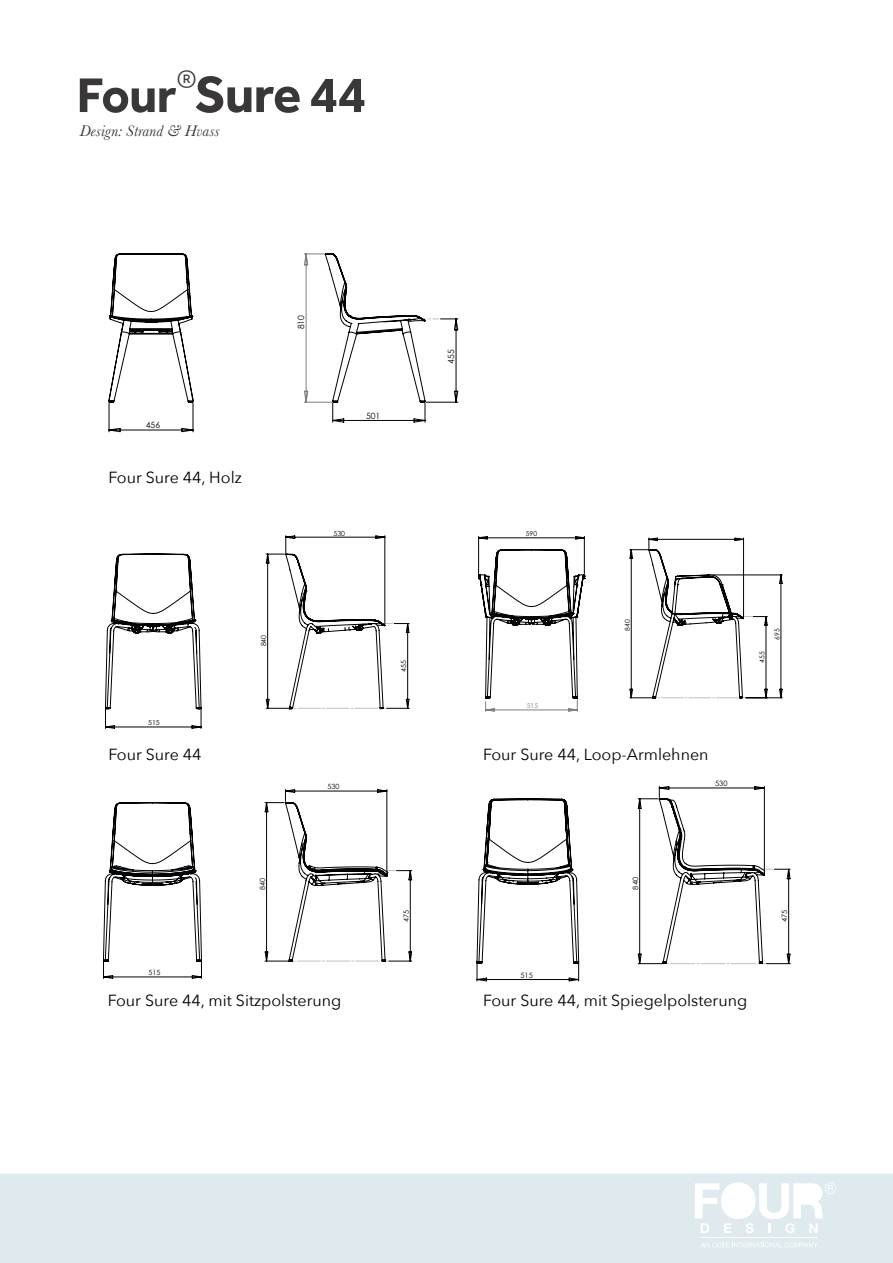
<style>
.page{position:relative;width:893px;height:1263px;background:#fff}
.page>*{position:absolute;margin:0;border:0;box-sizing:border-box;transform-origin:0 0}
.t1{font:700 52.5px "Effra";letter-spacing:-.015em;color:#393738}
.t2{font:16.05px "Avenir Next";color:#000}
.t3{font:italic 16.05px "Baskerville";letter-spacing:.015em;color:#393738}
.t4{font:8.55px "Century Gothic";color:#010305}
.t5{font:8.55px "Century Gothic";color:#000204}
.t6{font:7.35px "Century Gothic";color:#000204}
.t7{font:7.2px "Century Gothic";color:#000204}
.t8{font:7.05px "Century Gothic";color:#000204}
.t9{font:6.75px "Century Gothic";color:#000204}
.t10{font:6.75px "Century Gothic";color:#7e807d}
.s1{font-size:50.25px}
</style>
<div class="page">
<div style="left:0;top:1174px;width:893px;height:89px;background:#dfeaef"></div>
<hr style="left:701px;top:1237px;width:116px;height:1px;background:#fff">
<svg style="left:695px;top:1182px;width:141px;height:51px"></svg>
<svg style="left:701px;top:1242px;width:117px;height:5px"></svg>
<svg style="left:108px;top:253px;width:86px;height:179px"></svg>
<svg style="left:304px;top:253px;width:154px;height:170px"></svg>
<svg style="left:105px;top:554px;width:96px;height:175px"></svg>
<svg style="left:266px;top:535px;width:143px;height:174px"></svg>
<svg style="left:103px;top:789px;width:284px;height:190px"></svg>
<svg style="left:103px;top:802px;width:99px;height:160px"></svg>
<svg style="left:265px;top:802px;width:147px;height:160px"></svg>
<svg style="left:478px;top:536px;width:107px;height:176px"></svg>
<svg style="left:630px;top:538px;width:153px;height:160px"></svg>
<svg style="left:477px;top:786px;width:288px;height:195px"></svg>
<svg style="left:476px;top:798px;width:103px;height:166px"></svg>
<svg style="left:638px;top:798px;width:152px;height:166px"></svg>
<h1 class="t1" style="left:77px;top:63px;width:291px"><span class="s1">Four</span><sup>®</sup>Sure 44</h1>
<p class="t3" style="left:80px;top:120px;width:141px">Design: Strand &amp; Hvass</p>
<p class="t4" style="left:146px;top:419px;width:16px">456</p>
<p class="t2" style="left:109px;top:463px;width:135px">Four Sure 44, Holz</p>
<p class="t5" style="left:295px;top:329px;width:16px;rotate:-90deg">810</p>
<p class="t4" style="left:366px;top:409px;width:16px">501</p>
<p class="t8" style="left:333px;top:528px;width:13px">530</p>
<p class="t8" style="left:148px;top:718px;width:13px">515</p>
<p class="t2" style="left:109px;top:741px;width:95px">Four Sure 44</p>
<p class="t7" style="left:149px;top:968px;width:13px">515</p>
<p class="t8" style="left:259px;top:646px;width:13px;rotate:-90deg">840</p>
<p class="t7" style="left:257px;top:890px;width:13px;rotate:-90deg">840</p>
<p class="t7" style="left:328px;top:782px;width:13px">530</p>
<p class="t2" style="left:108px;top:987px;width:235px">Four Sure 44, mit Sitzpolsterung</p>
<p class="t8" style="left:399px;top:672px;width:13px;rotate:-90deg">455</p>
<p class="t7" style="left:401px;top:921px;width:13px;rotate:-90deg">475</p>
<p class="t4" style="left:445px;top:364px;width:16px;rotate:-90deg">455</p>
<p class="t9" style="left:526px;top:529px;width:13px">590</p>
<p class="t9" style="left:623px;top:631px;width:13px;rotate:-90deg">840</p>
<p class="t10" style="left:527px;top:701px;width:13px">515</p>
<p class="t2" style="left:483px;top:741px;width:227px">Four Sure 44, Loop-Armlehnen</p>
<p class="t6" style="left:715px;top:778px;width:14px">530</p>
<p class="t9" style="left:757px;top:663px;width:13px;rotate:-90deg">455</p>
<p class="t9" style="left:772px;top:640px;width:13px;rotate:-90deg">695</p>
<p class="t6" style="left:521px;top:970px;width:14px">515</p>
<p class="t6" style="left:630px;top:889px;width:14px;rotate:-90deg">840</p>
<p class="t2" style="left:483px;top:987px;width:266px">Four Sure 44, mit Spiegelpolsterung</p>
<p class="t6" style="left:779px;top:922px;width:14px;rotate:-90deg">475</p>
</div>
